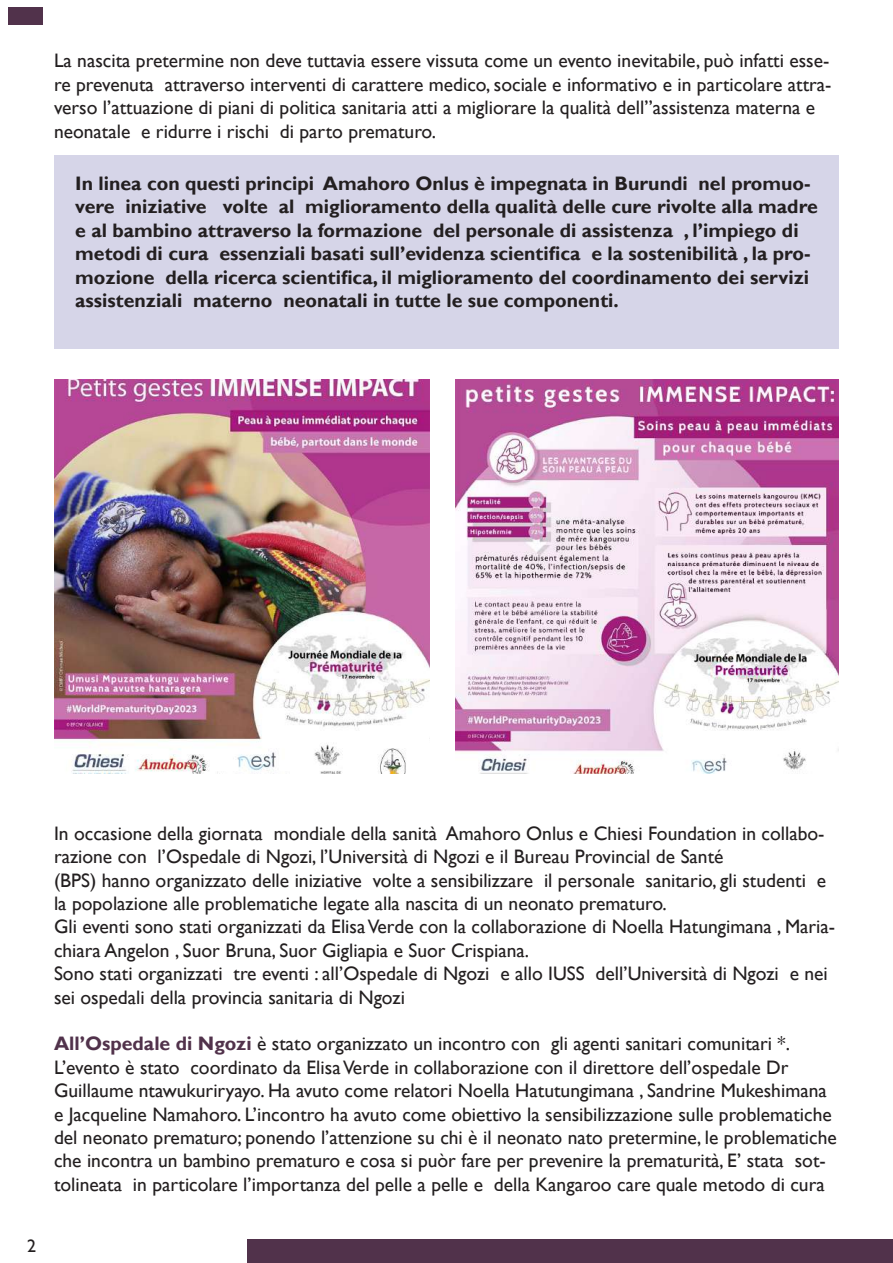
<style>
.page{position:relative;width:893px;height:1263px;background:#fff}
.page>*{position:absolute;margin:0;border:0;box-sizing:border-box;transform-origin:0 0}
.t1{font:19.5px/23.4px "Gill Sans";color:#231f20}
.t2{font:700 19.5px/23.4px "Gill Sans";color:#231f20}
.t3{font:18px "Gill Sans";color:#231f20}
.s1{font-weight:700;color:#51324b}
</style>
<div class="page">
<div style="left:247px;top:1239px;width:646px;height:24px;background:#51324b"></div>
<div style="left:8px;top:7px;width:35px;height:18px;background:#51324b"></div>
<div style="left:54px;top:155px;width:785px;height:194px;background:#d6d5e8"></div>
<img style="left:54px;top:379px;width:375px;height:395px">
<img style="left:455px;top:379px;width:384px;height:395px">
<p class="t1" style="left:54px;top:50px;width:779px">La nascita pretermine non deve tuttavia essere vissuta come un evento inevitabile, può infatti esse&shy;re prevenuta attraverso interventi di carattere medico, sociale e informativo e in particolare attra&shy;verso l’attuazione di piani di politica sanitaria atti a migliorare la qualità dell’’assistenza materna e neonatale e ridurre i rischi di parto prematuro.</p>
<p class="t2" style="left:75px;top:172px;width:744px">In linea con questi principi Amahoro Onlus è impegnata in Burundi nel promuo&shy;vere iniziative volte al miglioramento della qualità delle cure rivolte alla madre e al bambino attraverso la formazione del personale di assistenza , l’impiego di metodi di cura essenziali basati sull’evidenza scientifica e la sostenibilità , la pro&shy;mozione della ricerca scientifica, il miglioramento del coordinamento dei servizi assistenziali materno neonatali in tutte le sue componenti.</p>
<p class="t3" style="left:27px;top:1235px;width:10px">2</p>
<p class="t1" style="left:54px;top:822px;width:783px">In occasione della giornata mondiale della sanità Amahoro Onlus e Chiesi Foundation in collabo&shy;razione con l’Ospedale di Ngozi, l’Università di Ngozi e il Bureau Provincial de Santé<br>(BPS) hanno organizzato delle iniziative volte a sensibilizzare il personale sanitario, gli studenti e la popolazione alle problematiche legate alla nascita di un neonato prematuro.<br>Gli eventi sono stati organizzati da Elisa Verde con la collaborazione di Noella Hatungimana , Maria&shy;chiara Angelon , Suor Bruna, Suor Gigliapia e Suor Crispiana.<br>Sono stati organizzati tre eventi : all’Ospedale di Ngozi e allo IUSS dell’Università di Ngozi e nei sei ospedali della provincia sanitaria di Ngozi</p>
<p class="t1" style="left:54px;top:1032px;width:784px"><span class="s1">All’Ospedale di Ngozi</span> è stato organizzato un incontro con gli agenti sanitari comunitari *.<br>L’evento è stato coordinato da Elisa Verde in collaborazione con il direttore dell’ospedale Dr Guillaume ntawukuriryayo. Ha avuto come relatori Noella Hatutungimana , Sandrine Mukeshimana e Jacqueline Namahoro. L’incontro ha avuto come obiettivo la sensibilizzazione sulle problematiche del neonato prematuro; ponendo l’attenzione su chi è il neonato nato pretermine, le problematiche che incontra un bambino prematuro e cosa si puòr fare per prevenire la prematurità, E’ stata sot&shy;tolineata in particolare l’importanza del pelle a pelle e della Kangaroo care quale metodo di cura</p>
</div>
